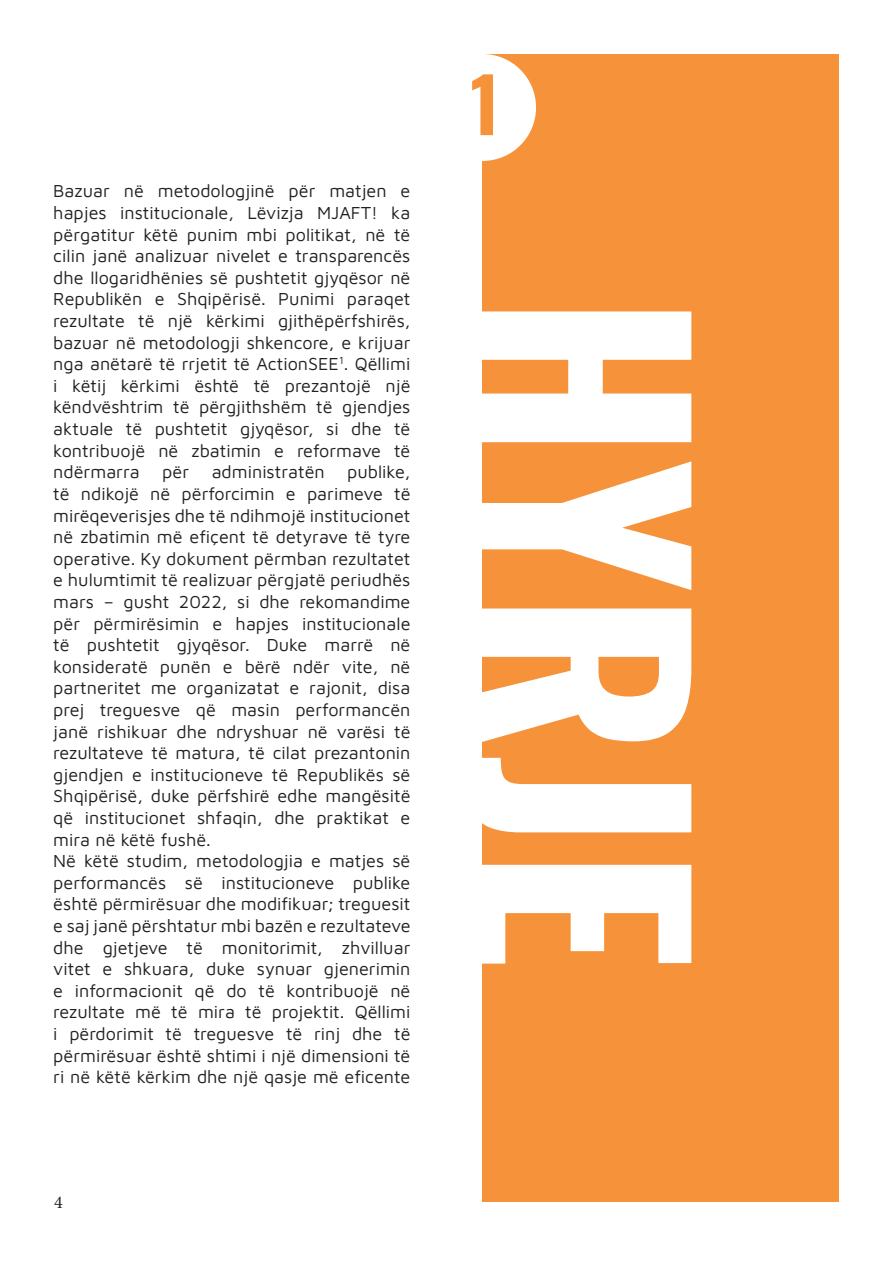
<style>
.page{position:relative;width:893px;height:1263px;background:#fff}
.page>*{position:absolute;margin:0;border:0;box-sizing:border-box;transform-origin:0 0}
.t1{font:700 270px "Oswald";color:#fff}
.t2{font:18px/21.6px "Maven Pro";color:#231f20;text-align:justify}
.t3{font:18px "Minion Pro";color:#231f20}
</style>
<div class="page">
<div style="left:483px;top:54px;width:356px;height:1148px;background:#f5923a"></div>
<div style="left:429px;top:54px;width:107px;height:107px;background:#fff;border-radius:50%"></div>
<svg style="left:472px;top:74px;width:21px;height:61px"></svg>
<p class="t2" style="left:53px;top:179px;width:359px">Bazuar në metodologjinë për matjen e hapjes institucionale, Lëvizja MJAFT! ka përgatitur këtë punim mbi politikat, në të cilin janë analizuar nivelet e transparencës dhe llogaridhënies së pushtetit gjyqësor në Republikën e Shqipërisë. Punimi paraqet rezultate të një kërkimi gjithëpërfshirës, bazuar në metodologji shkencore, e krijuar nga anëtarë të rrjetit të ActionSEE<sup>1</sup>. Qëllimi i këtij kërkimi është të prezantojë një këndvështrim të përgjithshëm të gjendjes aktuale të pushtetit gjyqësor, si dhe të kontribuojë në zbatimin e reformave të ndërmarra për administratën publike, të ndikojë në përforcimin e parimeve të mirëqeverisjes dhe të ndihmojë institucionet në zbatimin më efiçent të detyrave të tyre operative. Ky dokument përmban rezultatet e hulumtimit të realizuar përgjatë periudhës mars – gusht 2022, si dhe rekomandime për përmirësimin e hapjes institucionale të pushtetit gjyqësor. Duke marrë në konsideratë punën e bërë ndër vite, në partneritet me organizatat e rajonit, disa prej treguesve që masin performancën janë rishikuar dhe ndryshuar në varësi të rezultateve të matura, të cilat prezantonin gjendjen e institucioneve të Republikës së Shqipërisë, duke përfshirë edhe mangësitë që institucionet shfaqin, dhe praktikat e mira në këtë fushë.</p>
<p class="t2" style="left:53px;top:849px;width:359px">Në këtë studim, metodologjia e matjes së performancës së institucioneve publike është përmirësuar dhe modifikuar; treguesit e saj janë përshtatur mbi bazën e rezultateve dhe gjetjeve të monitorimit, zhvilluar vitet e shkuara, duke synuar gjenerimin e informacionit që do të kontribuojë në rezultate më të mira të projektit. Qëllimi i përdorimit të treguesve të rinj dhe të përmirësuar është shtimi i një dimensioni të ri në këtë kërkim dhe një qasje më eficente</p>
<p class="t3" style="left:54px;top:1190px;width:10px">4</p>
<p class="t1" style="left:823px;top:294px;width:676px;rotate:90deg">HYRJE</p>
</div>
